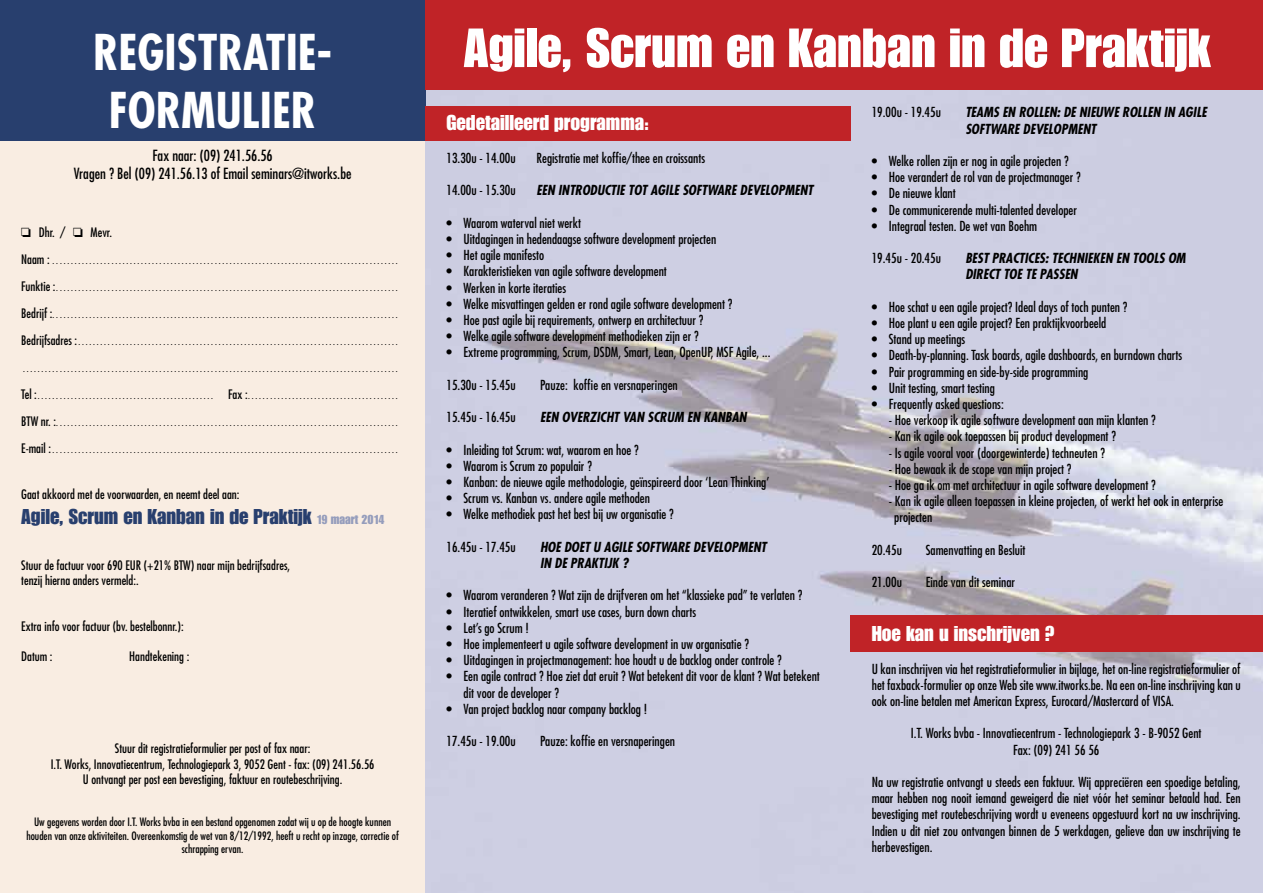
<style>
.page{position:relative;width:1263px;height:893px;background:#fff}
.page>*{position:absolute;margin:0;border:0;box-sizing:border-box;transform-origin:0 0}
.t1{font:54px "Impact";color:#fff}
.t2{font:700 condensed 48px "Futura";color:#fff}
.t3{font:21px "Impact";color:#283f6e}
.t4{font:21px "Impact";color:#fff}
.t5{font:condensed 15px/18px "Futura";color:#000;text-align:center}
.t6{font:condensed 13.5px/16.2px "Futura";color:#000}
.t7{font:italic 700 condensed 13.5px/16.2px "Futura";color:#000}
.t8{font:condensed 12.75px/15.3px "Futura";color:#000}
.t9{font:condensed 11.25px/13.5px "Futura";color:#000;text-align:center}
.t10{font:condensed 9px "Futura";color:#000}
.s1{font-family:"Monotype Sorts";font-stretch:normal}
.s2{font-size:12.75px}
.s3{font-size:12.75px;color:#959dbc}
</style>
<div class="page">
<div style="left:0;top:140px;width:425px;height:753px;background:#f9ede2"></div>
<img style="left:425px;top:89px;width:838px;height:804px">
<div style="left:0;top:0;width:425px;height:140px;background:#283f6e"></div>
<div style="left:425px;top:0;width:838px;height:89px;background:#c02327"></div>
<div style="left:425px;top:106px;width:425px;height:34px;background:#c02327"></div>
<div style="left:850px;top:615px;width:413px;height:37px;background:#c02327"></div>
<h2 class="t2" style="left:93px;top:21px;width:240px">REGISTRATIE-</h2>
<h1 class="t1" style="left:463px;top:17px;width:749px">Agile, Scrum en Kanban in de Praktijk</h1>
<h2 class="t2" style="left:109px;top:79px;width:209px">FORMULIER</h2>
<p class="t5" style="left:74px;top:146px;width:279px">Fax naar: (09) 241.56.56<br>Vragen ? Bel (09) 241.56.13 of Email seminars@itworks.be</p>
<p class="t6" style="left:872px;top:104px;width:71px">19.00u - 19.45u</p>
<p class="t7" style="left:965px;top:104px;width:243px">TEAMS EN ROLLEN: DE NIEUWE ROLLEN IN AGILE<br>SOFTWARE DE VELOPMENT</p>
<p class="t6" style="left:872px;top:153px;width:198px">• Welke rollen zijn er nog in agile projecten ?</p>
<p class="t6" style="left:872px;top:169px;width:210px">• Hoe verandert de rol van de projectmanager ?</p>
<p class="t6" style="left:872px;top:185px;width:86px">• De nieuwe klant</p>
<p class="t6" style="left:872px;top:201px;width:207px">• De communicerende multi-talented developer</p>
<p class="t6" style="left:872px;top:217px;width:167px">• Integraal testen. De wet van Boehm</p>
<p class="t6" style="left:872px;top:250px;width:71px">19.45u - 20.45u</p>
<p class="t7" style="left:965px;top:250px;width:222px">BES T PRACTICES: TECHNIEKEN EN TOOLS OM<br>DIRECT TOE TE PASSE</p>
<h3 class="t4" style="left:446px;top:111px;width:204px">Gedetailleerd programma:</h3>
<p class="t6" style="left:446px;top:149px;width:71px">13.30u - 14.00u</p>
<p class="t6" style="left:536px;top:149px;width:170px">Registratie met koffie/thee en croissants</p>
<p class="t6" style="left:446px;top:182px;width:71px">14.00u - 15.30u</p>
<p class="t7" style="left:536px;top:182px;width:278px">EEN INTRODUCTIE TOT AGILE SOFTWARE DE VELOPMENT</p>
<p class="t6" style="left:446px;top:214px;width:136px">• Waarom waterval niet werkt</p>
<p class="t6" style="left:446px;top:230px;width:271px">• Uitdagingen in hedendaagse software development projecten</p>
<p class="t6" style="left:446px;top:247px;width:99px">• Het agile manifesto</p>
<p class="t6" style="left:446px;top:263px;width:222px">• Karakteristieken van agile software development</p>
<p class="t6" style="left:446px;top:279px;width:121px">• Werken in korte iteraties</p>
<p class="t6" style="left:446px;top:295px;width:288px">• Welke misvattingen gelden er rond agile software development ?</p>
<p class="t6" style="left:446px;top:311px;width:258px">• Hoe past agile bij requirements, ontwerp en architectuur ?</p>
<p class="t6" style="left:446px;top:328px;width:254px">• Welke agile software development methodieken zijn er ?</p>
<p class="t6" style="left:446px;top:344px;width:325px">• Extreme programming, Scrum, DSDM, Smart, Lean, OpenUP, MSF Agile, ...</p>
<p class="t6" style="left:446px;top:376px;width:71px">15.30u - 15.45u</p>
<p class="t6" style="left:540px;top:376px;width:139px">Pauze: koffie en versnaperingen</p>
<p class="t6" style="left:446px;top:409px;width:71px">15.45u - 16.45u</p>
<p class="t7" style="left:540px;top:409px;width:201px">EEN OVERZICHT VAN SCRUM EN KANBAN</p>
<p class="t6" style="left:446px;top:441px;width:194px">• Inleiding tot Scrum: wat, waarom en hoe ?</p>
<p class="t6" style="left:446px;top:457px;width:147px">• Waarom is Scrum zo populair ?</p>
<p class="t6" style="left:446px;top:473px;width:324px">• Kanban: de nieuwe agile methodologie, geïnspireerd door ‘Lean Thinking’</p>
<p class="t6" style="left:446px;top:490px;width:205px">• Scrum vs. Kanban vs. andere agile methoden</p>
<p class="t6" style="left:446px;top:506px;width:229px">• Welke methodiek past het best bij uw organisatie ?</p>
<p class="t6" style="left:446px;top:538px;width:71px">16.45u - 17.45u</p>
<p class="t7" style="left:540px;top:538px;width:228px">HOE DOET U AGILE SOFTWARE DE VELOPMENT<br>IN DE PRAK TIJK ?</p>
<p class="t6" style="left:446px;top:587px;width:357px">• Waarom veranderen ? Wat zijn de drijfveren om het “klassieke pad” te verlaten ?</p>
<p class="t6" style="left:446px;top:603px;width:251px">• Iteratief ontwikkelen, smart use cases, burn down charts</p>
<p class="t6" style="left:446px;top:619px;width:84px">• Let’s go Scrum !</p>
<p class="t6" style="left:446px;top:635px;width:304px">• Hoe implementeert u agile software development in uw organisatie ?</p>
<p class="t6" style="left:446px;top:652px;width:337px">• Uitdagingen in projectmanagement: hoe houdt u de backlog onder controle ?</p>
<p class="t6" style="left:463px;top:668px;width:358px;text-indent:-17px">• Een agile contract ? Hoe ziet dat eruit ? Wat betekent dit voor de klant ? Wat betekent dit voor de developer ?</p>
<p class="t6" style="left:446px;top:700px;width:202px">• Van project backlog naar company backlog !</p>
<p class="t6" style="left:446px;top:733px;width:71px">17.45u - 19.00u</p>
<p class="t6" style="left:540px;top:733px;width:137px">Pauze: koffie en versnaperingen</p>
<p class="t8" style="left:21px;top:224px;width:92px"><span class="s1">o</span> Dhr. / <span class="s1">o</span> Mevr.</p>
<p class="t10" style="left:21px;top:255px;width:32px"><span class="s2">Naam :</span> ..............................................................................................</p>
<p class="t10" style="left:21px;top:282px;width:38px"><span class="s2">Funktie :</span> ............................................................................................</p>
<p class="t10" style="left:21px;top:309px;width:35px"><span class="s2">Bedrijf :</span> .............................................................................................</p>
<p class="t10" style="left:21px;top:336px;width:61px"><span class="s2">Bedrijfsadres :</span> ......................................................................................</p>
<p class="t10" style="left:23px;top:363px;width:376px">. . . . . . . . . . . . . . . . . . . . . . . . . . . . . . . . . . . . . . . . . . . . . . . . . . . . . . . . . . . . . . . . . . . . . . . . . . . . . . . . . . . . . . . . . . . . . . . . . . . . . .</p>
<p class="t10" style="left:21px;top:390px;width:20px"><span class="s2">Tel :</span> ................................................</p>
<p class="t10" style="left:228px;top:390px;width:23px"><span class="s2">Fax :</span> ........................................</p>
<p class="t10" style="left:21px;top:417px;width:38px"><span class="s2">BTW nr. :</span> ............................................................................................</p>
<p class="t10" style="left:21px;top:444px;width:35px"><span class="s2">E-mail :</span> .............................................................................................</p>
<p class="t8" style="left:21px;top:486px;width:220px">Gaat akkoord met de voorwaarden, en neemt deel aan:</p>
<h3 class="t3" style="left:21px;top:504px;width:365px">Agile, Scrum en Kanban in de Praktijk <span class="s3">19 maart 2014</span></h3>
<p class="t8" style="left:21px;top:557px;width:270px">Stuur de factuur voor 690 EUR (+21% BTW) naar mijn bedrijfsadres, tenzij hierna anders vermeld:.</p>
<p class="t8" style="left:21px;top:618px;width:164px">Extra info voor factuur (bv. bestelbonnr.):</p>
<p class="t8" style="left:21px;top:649px;width:33px">Datum :</p>
<p class="t8" style="left:129px;top:649px;width:62px">Handtekening :</p>
<p class="t7" style="left:1070px;top:266px;width:9px">N</p>
<p class="t6" style="left:872px;top:298px;width:257px">• Hoe schat u een agile project? Ideal days of toch punten ?</p>
<p class="t6" style="left:872px;top:315px;width:236px">• Hoe plant u een agile project? Een praktijkvoorbeeld</p>
<p class="t6" style="left:872px;top:331px;width:95px">• Stand up meetings</p>
<p class="t6" style="left:872px;top:347px;width:312px">• Death-by-planning. Task boards, agile dashboards, en burndown charts</p>
<p class="t6" style="left:872px;top:363px;width:218px">• Pair programming en side-by-side programming</p>
<p class="t6" style="left:872px;top:379px;width:125px">• Unit testing, smart testing</p>
<p class="t6" style="left:872px;top:396px;width:133px">• Frequently asked questions:</p>
<p class="t6" style="left:889px;top:412px;width:269px">- Hoe verkoop ik agile software development aan mijn klanten ?</p>
<p class="t6" style="left:889px;top:428px;width:229px">- Kan ik agile ook toepassen bij product development ?</p>
<p class="t6" style="left:889px;top:444px;width:218px">- Is agile vooral voor (doorgewinterde) techneuten ?</p>
<p class="t6" style="left:889px;top:460px;width:184px">- Hoe bewaak ik de scope van mijn project ?</p>
<p class="t6" style="left:889px;top:477px;width:268px">- Hoe ga ik om met architectuur in agile software development ?</p>
<p class="t6" style="left:894px;top:493px;width:331px;text-indent:-6px">- Kan ik agile alleen toepassen in kleine projecten, of werkt het ook in enterprise projecten</p>
<p class="t6" style="left:872px;top:541px;width:32px">20.45u</p>
<p class="t6" style="left:926px;top:541px;width:101px">Samenvatting en Besluit</p>
<p class="t6" style="left:872px;top:574px;width:32px">21.00u</p>
<p class="t6" style="left:926px;top:574px;width:91px">Einde van dit seminar</p>
<h3 class="t4" style="left:872px;top:621px;width:185px">Hoe kan u inschrijven ?</h3>
<p class="t6" style="left:872px;top:660px;width:370px;text-align:justify">U kan inschrijven via het registratieformulier in bijlage, het on-line registratieformulier of het faxback-formulier op onze Web site www.itworks.be. Na een on-line inschrijving kan u ook on-line betalen met American Express, Eurocard/Mastercard of VISA.</p>
<p class="t6" style="left:911px;top:725px;width:292px;text-align:center">I.T. Works bvba - Innovatiecentrum - Technologiepark 3 - B-9052 Gent<br>Fax: (09) 241 56 56</p>
<p class="t6" style="left:872px;top:774px;width:370px;text-align:justify">Na uw registratie ontvangt u steeds een faktuur. Wij appreciëren een spoedige betaling, maar hebben nog nooit iemand geweigerd die niet vóór het seminar betaald had. Een bevestiging met routebeschrijving wordt u eveneens opgestuurd kort na uw inschrijving.<br>Indien u dit niet zou ontvangen binnen de 5 werkdagen, gelieve dan uw inschrijving te herbevestigen.</p>
<p class="t8" style="left:51px;top:741px;width:325px;text-align:center">Stuur dit registratieformulier per post of fax naar:<br>I.T. Works, Innovatiecentrum, Technologiepark 3, 9052 Gent - fax: (09) 241.56.56<br>U ontvangt per post een bevestiging, faktuur en routebeschrijving.</p>
<p class="t9" style="left:26px;top:815px;width:374px">Uw gegevens worden door I.T. Works bvba in een bestand opgenomen zodat wij u op de hoogte kunnen houden van onze aktiviteiten. Overeenkomstig de wet van 8/12/1992, heeft u recht op inzage, correctie of schrapping ervan.</p>
</div>
